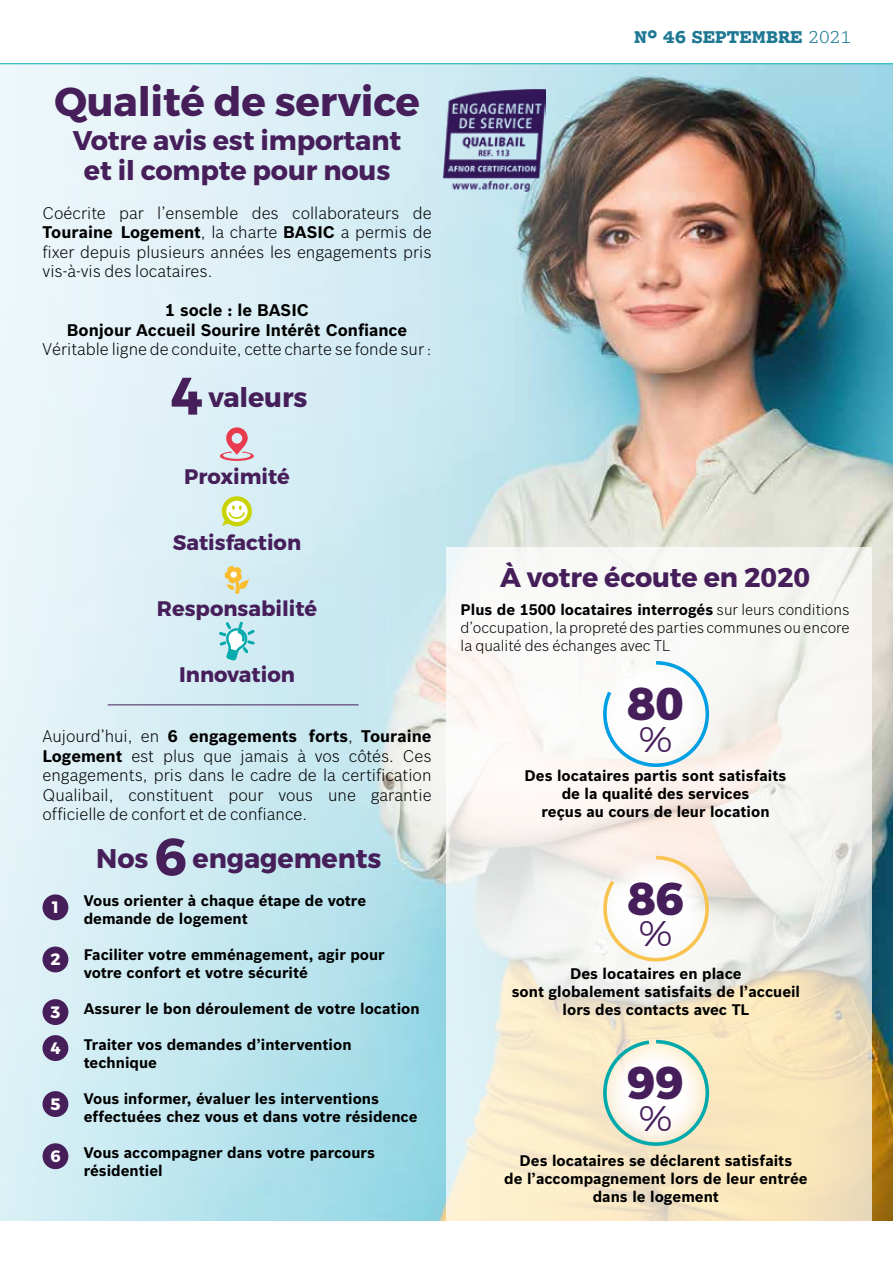
<style>
.page{position:relative;width:893px;height:1263px;background:#fff}
.page>*{position:absolute;margin:0;border:0;box-sizing:border-box;transform-origin:0 0}
.t1{font:800 45.75px "Montserrat";color:#461e5a}
.t2{font:700 40.5px "Montserrat";letter-spacing:-.005em;color:#461e5a}
.t3{font:300 35.7px "Montserrat";color:#461e5a}
.t4{font:700 27px/30px "Montserrat";letter-spacing:-.005em;color:#461e5a;text-align:center}
.t5{font:700 21px "Montserrat";color:#461e5a}
.t6{font:800 21px "Smart Courier";color:#1e7893}
.t7{font:300 16.5px/19.5px "Bosch Sans";color:#000;text-align:justify}
.t8{font:700 16.5px/19.5px "Bosch Sans";color:#000;text-align:center}
.t9{font:700 16.5px/36px "Montserrat";color:#fff}
.t10{font:700 15px/18px "Bosch Sans";color:#000}
.t11{font:300 15px/18px "Bosch Sans";color:#000;text-align:justify}
.s1{font-weight:700}
.s2{font-size:52.5px}
.s3{font-weight:400;font-stretch:condensed}
</style>
<div class="page">
<img style="left:0;top:64px;width:893px;height:1156px">
<svg style="left:446px;top:547px;width:426px;height:674px"></svg>
<div style="left:43px;top:894px;width:25px;height:26px;background:#461e5a;border-radius:50%"></div>
<div style="left:43px;top:946px;width:25px;height:26px;background:#461e5a;border-radius:50%"></div>
<div style="left:43px;top:999px;width:25px;height:26px;background:#461e5a;border-radius:50%"></div>
<div style="left:43px;top:1035px;width:25px;height:26px;background:#461e5a;border-radius:50%"></div>
<div style="left:43px;top:1091px;width:25px;height:26px;background:#461e5a;border-radius:50%"></div>
<div style="left:43px;top:1143px;width:25px;height:26px;background:#461e5a;border-radius:50%"></div>
<svg style="left:222px;top:496px;width:30px;height:31px"></svg>
<svg style="left:219px;top:622px;width:36px;height:38px"></svg>
<svg style="left:220px;top:427px;width:34px;height:34px"></svg>
<svg style="left:224px;top:566px;width:25px;height:28px"></svg>
<img style="left:443px;top:90px;width:102px;height:102px">
<svg style="left:601px;top:659px;width:110px;height:110px"></svg>
<svg style="left:601px;top:854px;width:110px;height:109px"></svg>
<svg style="left:601px;top:1038px;width:110px;height:110px"></svg>
<hr style="left:108px;top:704px;width:251px;height:1px;background:#461e5a">
<hr style="left:0;top:63px;width:893px;height:1px;background:#00a9ab">
<h2 class="t2" style="left:54px;top:76px;width:367px">Qualité de service</h2>
<h3 class="t4" style="left:73px;top:126px;width:330px">Votre avis est important et il compte pour nous</h3>
<p class="t7" style="left:43px;top:203px;width:391px">Coécrite par l’ensemble des collaborateurs de <span class="s1">Touraine Logement</span>, la charte <span class="s1">BASIC</span> a permis de fixer depuis plusieurs années les engagements pris vis-à-vis des locataires.</p>
<p class="t8" style="left:67px;top:300px;width:342px">1 socle : le BASIC<br>Bonjour Accueil Sourire Intérêt Confiance</p>
<p class="t7" style="left:43px;top:339px;width:391px">Véritable ligne de conduite, cette charte se fonde sur :</p>
<h3 class="t4" style="left:170px;top:383px;width:139px"><span class="s2">4</span> valeurs</h3>
<h3 class="t5" style="left:184px;top:464px;width:107px">Proximité</h3>
<h3 class="t5" style="left:173px;top:530px;width:130px">Satisfaction</h3>
<h3 class="t5" style="left:157px;top:596px;width:162px">Responsabilité</h3>
<h3 class="t5" style="left:179px;top:662px;width:117px">Innovation</h3>
<p class="t7" style="left:43px;top:726px;width:391px">Aujourd’hui, en <span class="s1">6 engagements forts</span>, <span class="s1">Touraine Logement</span> est plus que jamais à vos côtés. Ces engagements, pris dans le cadre de la certification Qualibail, constituent pour vous une garantie officielle de confort et de confiance.</p>
<p class="t9" style="left:51px;top:890px;width:12px">1</p>
<p class="t9" style="left:51px;top:942px;width:12px">2</p>
<p class="t9" style="left:51px;top:994px;width:12px">3<br>4</p>
<p class="t9" style="left:51px;top:1086px;width:12px">5</p>
<p class="t9" style="left:51px;top:1138px;width:12px">6</p>
<h3 class="t4" style="left:96px;top:844px;width:287px">Nos <span class="s2">6</span> engagements</h3>
<p class="t10" style="left:84px;top:891px;width:284px">Vous orienter à chaque étape de votre demande de logement</p>
<p class="t10" style="left:84px;top:945px;width:303px">Faciliter votre emménagement, agir pour votre confort et votre sécurité</p>
<p class="t10" style="left:84px;top:999px;width:337px">Assurer le bon déroulement de votre location</p>
<p class="t10" style="left:84px;top:1035px;width:269px">Traiter vos demandes d’intervention technique</p>
<p class="t10" style="left:84px;top:1089px;width:335px">Vous informer, évaluer les interventions effectuées chez vous et dans votre résidence</p>
<p class="t10" style="left:84px;top:1143px;width:293px">Vous accompagner dans votre parcours résidentiel</p>
<h3 class="t6" style="left:634px;top:24px;width:219px">N° 46 SEPTEMBRE <span class="s3">2021</span></h3>
<h3 class="t4" style="left:500px;top:563px;width:312px">À votre écoute en 2020</h3>
<p class="t11" style="left:461px;top:600px;width:391px"><span class="s1">Plus de 1500 locataires interrogés</span> sur leurs conditions d’occupation, la propreté des parties communes ou encore la qualité des échanges avec TL</p>
<h1 class="t1" style="left:627px;top:675px;width:58px">80</h1>
<h3 class="t3" style="left:639px;top:717px;width:35px">%</h3>
<p class="t10" style="left:525px;top:766px;width:263px;text-align:center">Des locataires partis sont satisfaits de la qualité des services<br>reçus au cours de leur location</p>
<h1 class="t1" style="left:627px;top:870px;width:58px">86</h1>
<h3 class="t3" style="left:639px;top:912px;width:35px">%</h3>
<p class="t10" style="left:512px;top:964px;width:290px;text-align:center">Des locataires en place<br>sont globalement satisfaits de l’accueil lors des contacts avec TL</p>
<h1 class="t1" style="left:627px;top:1054px;width:58px">99</h1>
<h3 class="t3" style="left:639px;top:1096px;width:35px">%</h3>
<p class="t10" style="left:504px;top:1151px;width:305px;text-align:center">Des locataires se déclarent satisfaits<br>de l’accompagnement lors de leur entrée dans le logement</p>
</div>
